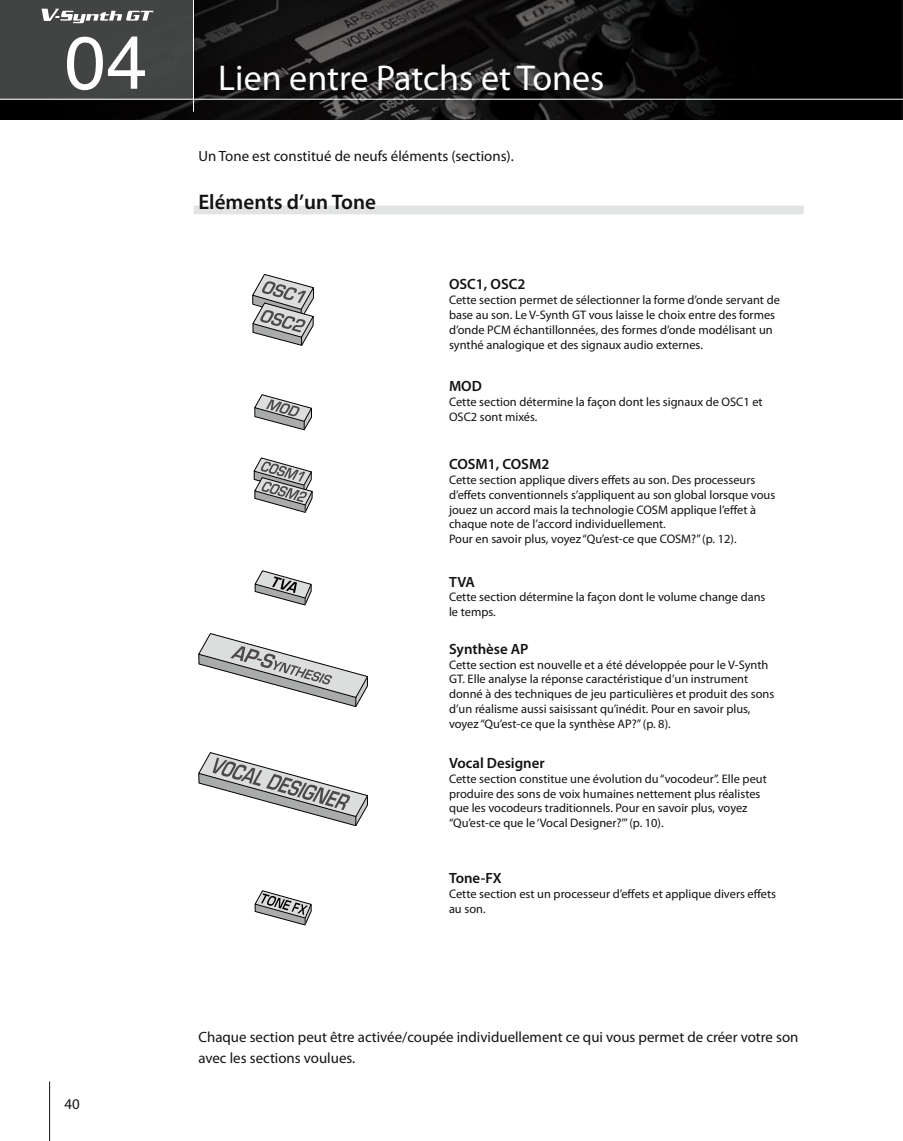
<style>
.page{position:relative;width:903px;height:1141px;background:#fff}
.page>*{position:absolute;margin:0;border:0;box-sizing:border-box;transform-origin:0 0}
.t1{font:36.05px "Myriad Pro";color:#fff}
.t2{font:600 21px "Myriad Pro";color:#121212}
.t3{font:14.88px/21px "Myriad Pro";color:#121212}
.t4{font:600 14.88px "Myriad Pro";color:#121212}
.t5{font:12.42px/14.9px "Myriad Pro";color:#121212}
.s1{font-family:"Helvetica";font-size:74.38px}
</style>
<div class="page">
<img style="left:0;top:0;width:903px;height:119px">
<div style="left:0;top:0;width:193px;height:100px;background:#414443"></div>
<hr style="left:193px;top:0;width:1px;height:112px;background:#fff">
<hr style="left:49px;top:1081px;width:1px;height:60px;background:#121212">
<svg style="left:41px;top:9px;width:112px;height:14px"></svg>
<div style="left:193px;top:206px;width:611px;height:8px;background:#e2e4e3"></div>
<hr style="left:0;top:99px;width:903px;height:1px;background:#fff">
<svg style="left:198px;top:633px;width:170px;height:74px"></svg>
<svg style="left:254px;top:458px;width:58px;height:55px"></svg>
<svg style="left:254px;top:394px;width:58px;height:36px"></svg>
<svg style="left:252px;top:274px;width:62px;height:72px"></svg>
<svg style="left:255px;top:570px;width:56px;height:35px"></svg>
<svg style="left:255px;top:890px;width:56px;height:35px"></svg>
<svg style="left:198px;top:752px;width:170px;height:74px"></svg>
<h1 class="t1" style="left:65px;top:55px;width:541px"><span class="s1">04</span> Lien entre Patchs et Tones</h1>
<p class="t3" style="left:198px;top:146px;width:317px">Un Tone est constitué de neufs éléments (sections).</p>
<h2 class="t2" style="left:198px;top:189px;width:179px">Eléments d’un Tone</h2>
<p class="t4" style="left:449px;top:275px;width:78px">OSC1, OSC2</p>
<p class="t5" style="left:449px;top:292px;width:332px">Cette section permet de sélectionner la forme d’onde servant de base au son. Le V-Synth GT vous laisse le choix entre des formes d’onde PCM échantillonnées, des formes d’onde modélisant un synthé analogique et des signaux audio externes.</p>
<p class="t4" style="left:449px;top:377px;width:34px">MOD</p>
<p class="t5" style="left:449px;top:394px;width:315px">Cette section détermine la façon dont les signaux de OSC1 et<br>OSC2 sont mixés.</p>
<p class="t4" style="left:449px;top:454px;width:102px">COSM1, COSM2</p>
<p class="t5" style="left:449px;top:472px;width:328px">Cette section applique divers effets au son. Des processeurs d’effets conventionnels s’appliquent au son global lorsque vous jouez un accord mais la technologie COSM applique l’effet à chaque note de l’accord individuellement.<br>Pour en savoir plus, voyez “Qu’est-ce que COSM?” (p. 12).</p>
<p class="t4" style="left:449px;top:572px;width:27px">TVA</p>
<p class="t5" style="left:449px;top:590px;width:318px">Cette section détermine la façon dont le volume change dans le temps.</p>
<p class="t4" style="left:449px;top:639px;width:81px">Synthèse AP</p>
<p class="t5" style="left:449px;top:657px;width:327px">Cette section est nouvelle et a été développée pour le V-Synth GT. Elle analyse la réponse caractéristique d’un instrument donné à des techniques de jeu particulières et produit des sons d’un réalisme aussi saisissant qu’inédit. Pour en savoir plus, voyez “Qu’est-ce que la synthèse AP?” (p. 8).</p>
<p class="t4" style="left:449px;top:753px;width:97px">Vocal Designer</p>
<p class="t5" style="left:449px;top:771px;width:319px">Cette section constitue une évolution du “vocodeur”. Elle peut produire des sons de voix humaines nettement plus réalistes que les vocodeurs traditionnels. Pour en savoir plus, voyez “Qu’est-ce que le ‘Vocal Designer?’” (p. 10).</p>
<p class="t4" style="left:449px;top:869px;width:54px">Tone-FX</p>
<p class="t5" style="left:449px;top:886px;width:329px">Cette section est un processeur d’effets et applique divers effets au son.</p>
<p class="t3" style="left:64px;top:1093px;width:17px">40</p>
<p class="t3" style="left:198px;top:1026px;width:601px">Chaque section peut être activée/coupée individuellement ce qui vous permet de créer votre son avec les sections voulues.</p>
</div>
